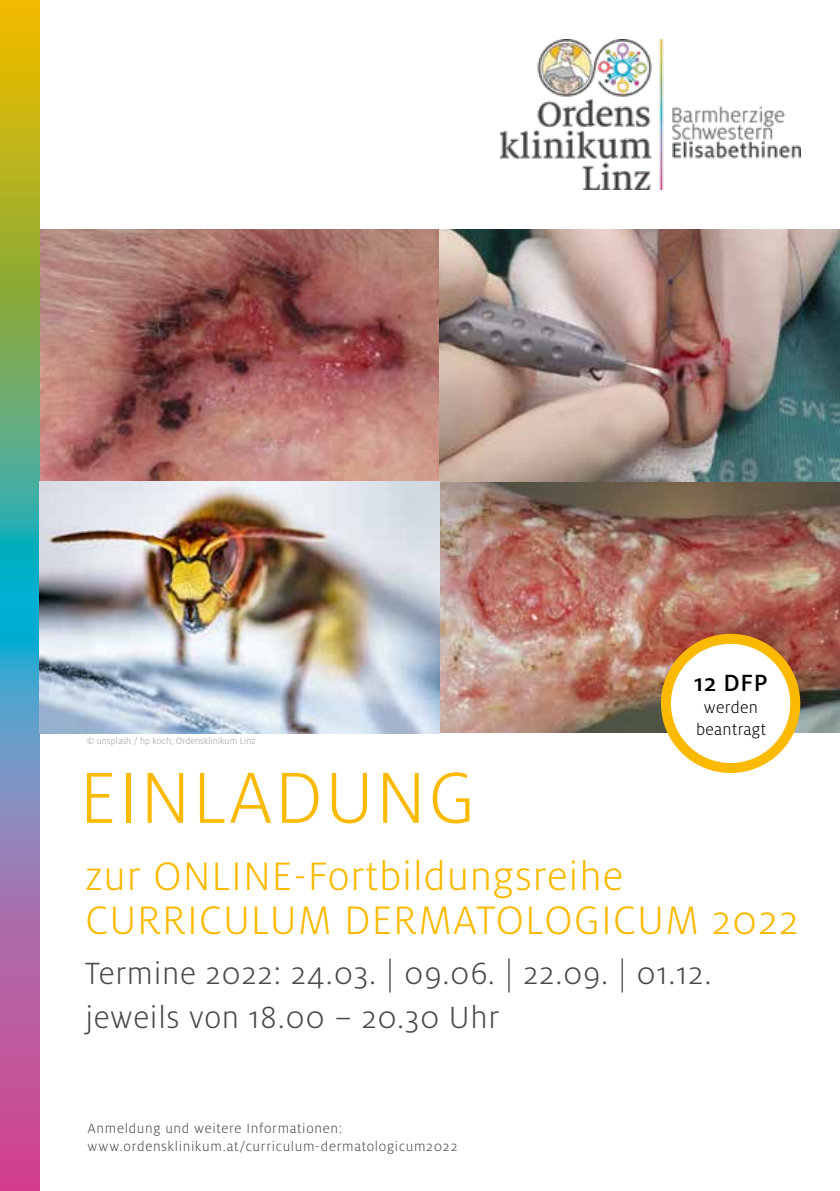
<style>
.page{position:relative;width:840px;height:1191px;background:#fff}
.page>*{position:absolute;margin:0;border:0;box-sizing:border-box;transform-origin:0 0}
.t1{font:300 80px "Milo OT";letter-spacing:.02em;color:#fbba00}
.t2{font:300 44px/44px "Milo OT";letter-spacing:.02em;color:#fbba00}
.t3{font:300 34px/44px "Milo OT";letter-spacing:.02em;color:#4a4a49}
.t4{font:500 26px "Milo OT";color:#000}
.t5{font:300 18px/22px "Milo OT";letter-spacing:.02em;color:#000;text-align:center}
.t6{font:300 15px/18px "Milo OT";letter-spacing:.045em;color:#4a4a49}
.t7{font:300 10px "Milo OT";color:#9d9d9c}
</style>
<div class="page">
<img style="left:40px;top:481px;width:799px;height:252px">
<img style="left:40px;top:230px;width:799px;height:251px">
<div style="left:665px;top:639px;width:129px;height:129px;background:#fff;border-radius:50%"></div>
<div style="left:660px;top:634px;width:139px;height:139px;border:10px solid #fbba00;border-radius:50%"></div>
<svg style="left:0;top:0;width:40px;height:1191px;background:#8a9481"></svg>
<img style="left:500px;top:40px;width:299px;height:150px">
<p class="t7" style="left:87px;top:736px;width:170px">© unsplash / hp koch; Ordensklinikum Linz</p>
<h1 class="t1" style="left:79px;top:754px;width:397px">EINLADUNG</h1>
<h3 class="t4" style="left:694px;top:668px;width:75px">12 DFP</h3>
<p class="t5" style="left:695px;top:696px;width:71px">werden beantragt</p>
<h2 class="t2" style="left:85px;top:854px;width:714px">zur ONLINE-Fortbildungsreihe<br>CURRICULUM DERMATOLOGICUM 2022</h2>
<h3 class="t3" style="left:85px;top:951px;width:627px">Termine 2022: 24.03. | 09.06. | 22.09. | 01.12. jeweils von 18.00 – 20.30 Uhr</h3>
<p class="t6" style="left:87px;top:1119px;width:371px">Anmeldung und weitere Informationen: www.ordensklinikum.at/curriculum-dermatologicum2022</p>
</div>
